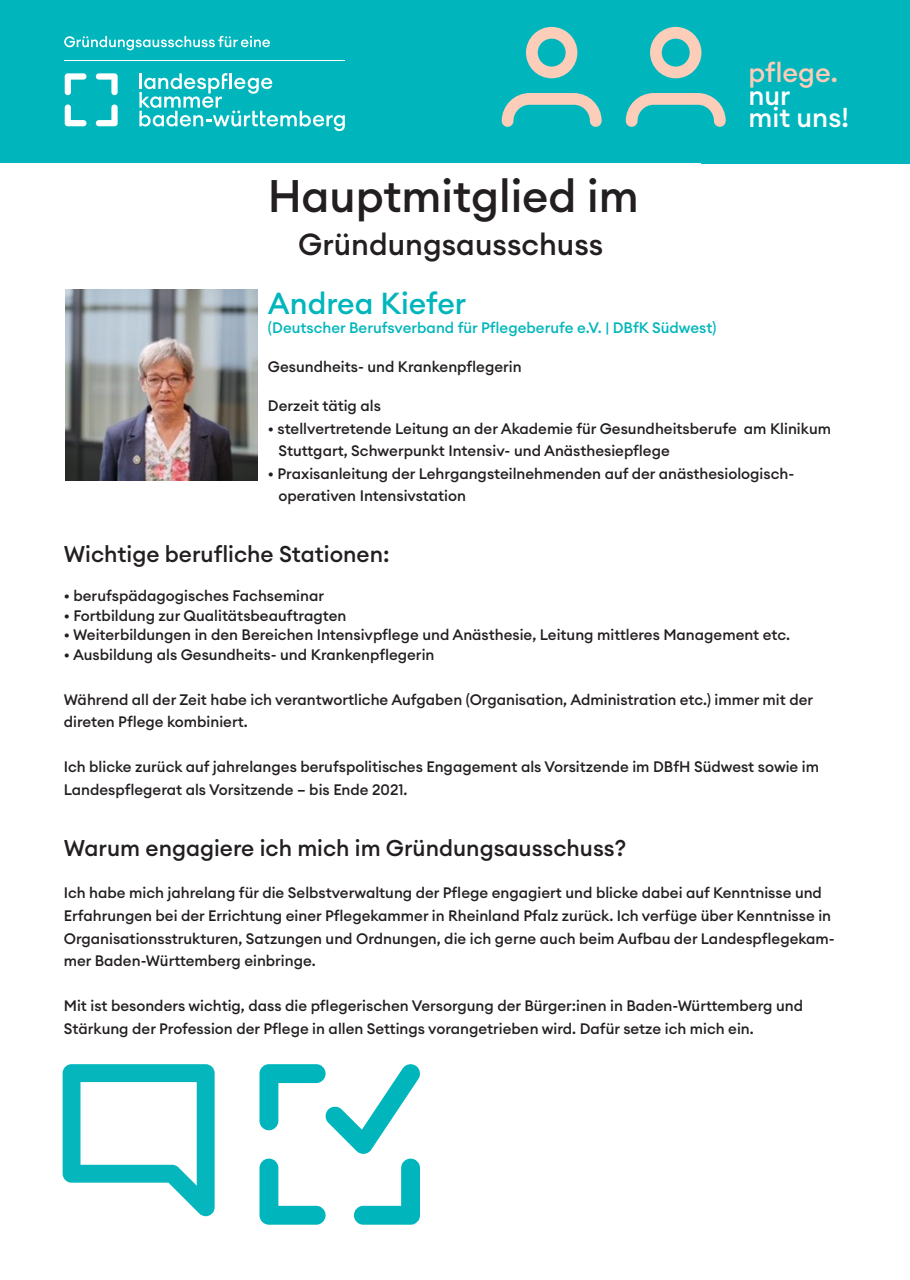
<style>
.page{position:relative;width:910px;height:1280px;background:#fff}
.page>*{position:absolute;margin:0;border:0;box-sizing:border-box;transform-origin:0 0}
.t1{font:500 45px "Euclid Circular A";color:#231f20}
.t2{font:500 30px "Euclid Circular A";color:#231f20}
.t3{font:500 30px "Euclid Circular A";color:#00b6bc}
.t4{font:500 27px "Euclid Circular A";color:#fff}
.t5{font:500 27px "Euclid Circular A";color:#fcccb8}
.t6{font:500 22.5px "Euclid Circular A";color:#231f20}
.t7{font:500 15px/22.5px "Euclid Circular A";color:#231f20}
.t8{font:500 15px "Euclid Circular A";color:#00b6bc}
</style>
<div class="page">
<div style="left:0;top:0;width:755px;height:163px;background:#00b6bc"></div>
<div style="left:702px;top:0;width:208px;height:163px;background:#00b6bc"></div>
<img style="left:66px;top:290px;width:191px;height:191px">
<svg style="left:259px;top:1064px;width:161px;height:161px"></svg>
<svg style="left:63px;top:1064px;width:152px;height:152px"></svg>
<svg style="left:650px;top:27px;width:51px;height:51px"></svg>
<svg style="left:626px;top:93px;width:100px;height:34px"></svg>
<svg style="left:526px;top:27px;width:51px;height:51px"></svg>
<svg style="left:502px;top:93px;width:100px;height:34px"></svg>
<svg style="left:64px;top:36px;width:206px;height:14px"></svg>
<svg style="left:65px;top:73px;width:22px;height:22px"></svg>
<svg style="left:96px;top:73px;width:22px;height:22px"></svg>
<svg style="left:96px;top:104px;width:22px;height:22px"></svg>
<svg style="left:65px;top:104px;width:22px;height:22px"></svg>
<svg style="left:139px;top:73px;width:206px;height:58px"></svg>
<hr style="left:65px;top:60px;width:280px;height:1px;background:#fff">
<p class="t5" style="left:748px;top:55px;width:91px">pflege.</p>
<p class="t4" style="left:748px;top:78px;width:44px">nur</p>
<p class="t4" style="left:748px;top:100px;width:102px">mit uns!</p>
<p class="t1" style="left:268px;top:167px;width:373px">Hauptmitglied im</p>
<p class="t2" style="left:298px;top:225px;width:307px">Gründungsausschuss</p>
<p class="t3" style="left:268px;top:284px;width:200px">Andrea Kiefer</p>
<p class="t8" style="left:268px;top:318px;width:450px">(Deutscher Berufsverband für Pflegeberufe e.V. | DBfK Südwest)</p>
<p class="t7" style="left:268px;top:356px;width:255px">Gesundheits- und Krankenpflegerin</p>
<p class="t7" style="left:268px;top:395px;width:115px">Derzeit tätig als</p>
<p class="t7" style="left:268px;top:417px;width:565px">• stellvertretende Leitung an der Akademie für Gesundheitsberufe am Klinikum</p>
<p class="t7" style="left:279px;top:440px;width:393px">Stuttgart, Schwerpunkt Intensiv- und Anästhesiepflege</p>
<p class="t7" style="left:268px;top:462px;width:528px">• Praxisanleitung der Lehrgangsteilnehmenden auf der anästhesiologisch-</p>
<p class="t7" style="left:279px;top:485px;width:189px">operativen Intensivstation</p>
<p class="t6" style="left:64px;top:540px;width:327px">Wichtige berufliche Stationen:</p>
<p class="t7" style="left:64px;top:585px;width:262px">• berufspädagogisches Fachseminar</p>
<p class="t7" style="left:64px;top:604px;width:284px">• Fortbildung zur Qualitätsbeauftragten</p>
<p class="t7" style="left:64px;top:624px;width:728px">• Weiterbildungen in den Bereichen Intensivpflege und Anästhesie, Leitung mittleres Management etc.</p>
<p class="t7" style="left:64px;top:643px;width:372px">• Ausbildung als Gesundheits- und Krankenpflegerin</p>
<p class="t7" style="left:64px;top:688px;width:751px">Während all der Zeit habe ich verantwortliche Aufgaben (Organisation, Administration etc.) immer mit der direten Pflege kombiniert.</p>
<p class="t7" style="left:64px;top:756px;width:757px">Ich blicke zurück auf jahrelanges berufspolitisches Engagement als Vorsitzende im DBfH Südwest sowie im<br>Landespflegerat als Vorsitzende – bis Ende 2021.</p>
<p class="t6" style="left:64px;top:834px;width:564px">Warum engagiere ich mich im Gründungsausschuss?</p>
<p class="t7" style="left:64px;top:882px;width:772px">Ich habe mich jahrelang für die Selbstverwaltung der Pflege engagiert und blicke dabei auf Kenntnisse und Erfahrungen bei der Errichtung einer Pflegekammer in Rheinland Pfalz zurück. Ich verfüge über Kenntnisse in Organisationsstrukturen, Satzungen und Ordnungen, die ich gerne auch beim Aufbau der Landespflegekam&shy;mer Baden-Württemberg einbringe.</p>
<p class="t7" style="left:64px;top:994px;width:741px">Mit ist besonders wichtig, dass die pflegerischen Versorgung der Bürger:inen in Baden-Württemberg und</p>
<p class="t7" style="left:64px;top:1017px;width:691px">Stärkung der Profession der Pflege in allen Settings vorangetrieben wird. Dafür setze ich mich ein.</p>
</div>
